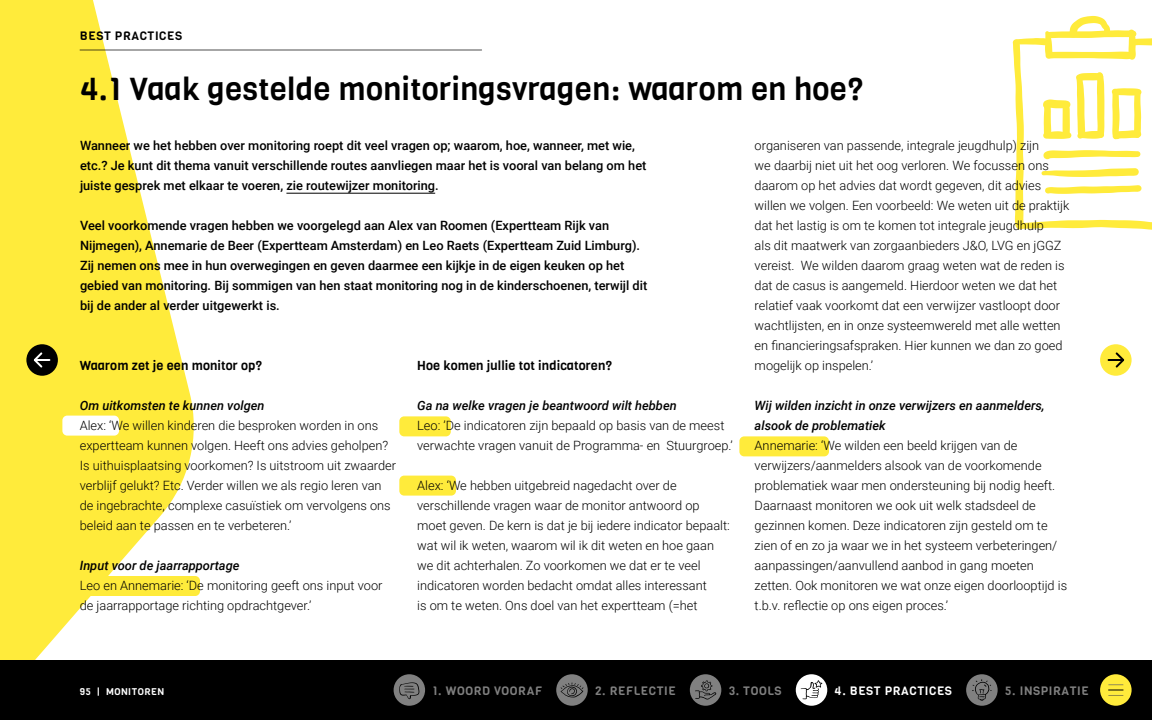
<style>
.page{position:relative;width:1152px;height:720px;background:#fff}
.page>*{position:absolute;margin:0;border:0;box-sizing:border-box;transform-origin:0 0}
.t1{font:31.2px "Viga";letter-spacing:.01em;color:#000}
.t2{font:300 12.8px/20px "Roboto";color:#000}
.t3{font:500 12.8px/20px "Roboto";color:#000}
.t4{font:italic 500 12.8px/20px "Roboto";color:#000}
.t5{font:12.8px "Viga";letter-spacing:.01em;color:#000}
.t6{font:12px "Viga";letter-spacing:.05em;color:#808080}
.t7{font:12px "Viga";letter-spacing:.05em;color:#fff}
.t8{font:12px "Viga";letter-spacing:.05em;color:#000}
.t9{font:9.6px "Viga";letter-spacing:.05em;color:#fff}
</style>
<div class="page">
<svg style="left:0;top:0;width:200px;height:660px;fill:#ffeb3b"></svg>
<div style="left:26px;top:344px;width:32px;height:32px;background:#000;border-radius:50%"></div>
<svg style="left:33px;top:352px;width:16px;height:16px"></svg>
<div style="left:1100px;top:344px;width:32px;height:32px;background:#ffeb3b;border-radius:50%"></div>
<svg style="left:1109px;top:352px;width:16px;height:16px"></svg>
<hr style="left:80px;top:50px;width:402px;height:1px;background:#000">
<div style="left:739px;top:436px;width:90px;height:20px;background:#ffeb3b;border-radius:5px"></div>
<div style="left:399px;top:476px;width:57px;height:20px;background:#ffeb3b;border-radius:5px"></div>
<div style="left:62px;top:416px;width:57px;height:20px;background:#fff;border-radius:5px"></div>
<div style="left:62px;top:576px;width:138px;height:20px;background:#ffeb3b;border-radius:5px"></div>
<div style="left:399px;top:416px;width:52px;height:20px;background:#ffeb3b;border-radius:5px"></div>
<svg style="left:1013px;top:16px;width:139px;height:214px"></svg>
<hr style="left:286px;top:193px;width:149px;height:1px;background:#000">
<div style="left:0;top:660px;width:1152px;height:60px;background:#000"></div>
<div style="left:1100px;top:674px;width:32px;height:32px;background:#ffeb3b;border-radius:50%"></div>
<svg style="left:1108px;top:684px;width:16px;height:7px"></svg>
<hr style="left:1106px;top:694px;width:20px;height:2px;background:#000;opacity:.75">
<div style="left:394px;top:674px;width:31px;height:32px;background:#808080;border-radius:50%"></div>
<svg style="left:399px;top:682px;width:20px;height:17px"></svg>
<div style="left:556px;top:674px;width:32px;height:32px;background:#808080;border-radius:50%"></div>
<svg style="left:561px;top:683px;width:22px;height:14px"></svg>
<div style="left:690px;top:674px;width:31px;height:32px;background:#808080;border-radius:50%"></div>
<svg style="left:695px;top:681px;width:21px;height:19px"></svg>
<div style="left:796px;top:674px;width:31px;height:32px;background:#fff;border-radius:50%"></div>
<svg style="left:801px;top:680px;width:21px;height:19px"></svg>
<div style="left:966px;top:674px;width:32px;height:32px;background:#808080;border-radius:50%"></div>
<svg style="left:972px;top:679px;width:20px;height:22px"></svg>
<p class="t8" style="left:80px;top:28px;width:104px">BEST PRACTICES</p>
<h1 class="t1" style="left:80px;top:68px;width:785px">4.1 Vaak gestelde monitoringsvragen: waarom en hoe?</h1>
<p class="t3" style="left:80px;top:135px;width:568px">Wanneer we het hebben over monitoring roept dit veel vragen op; waarom, hoe, wanneer, met wie, etc.? Je kunt dit thema vanuit verschillende routes aanvliegen maar het is vooral van belang om het juiste gesprek met elkaar te voeren, zie routewijzer monitoring.</p>
<p class="t3" style="left:80px;top:215px;width:569px">Veel voorkomende vragen hebben we voorgelegd aan Alex van Roomen (Expertteam Rijk van Nijmegen), Annemarie de Beer (Expertteam Amsterdam) en Leo Raets (Expertteam Zuid Limburg).<br>Zij nemen ons mee in hun overwegingen en geven daarmee een kijkje in de eigen keuken op het gebied van monitoring. Bij sommigen van hen staat monitoring nog in de kinderschoenen, terwijl dit bij de ander al verder uitgewerkt is.</p>
<p class="t5" style="left:80px;top:357px;width:184px">Waarom zet je een monitor op?</p>
<p class="t4" style="left:80px;top:395px;width:186px">Om uitkomsten te kunnen volgen</p>
<p class="t2" style="left:80px;top:415px;width:318px">Alex: ‘We willen kinderen die besproken worden in ons expertteam kunnen volgen. Heeft ons advies geholpen?<br>Is uithuisplaatsing voorkomen? Is uitstroom uit zwaarder verblijf gelukt? Etc. Verder willen we als regio leren van de ingebrachte, complexe casuïstiek om vervolgens ons beleid aan te passen en te verbeteren.’</p>
<p class="t4" style="left:80px;top:555px;width:161px">Input voor de jaarrapportage</p>
<p class="t2" style="left:80px;top:575px;width:304px">Leo en Annemarie: ‘De monitoring geeft ons input voor de jaarrapportage richting opdrachtgever.’</p>
<p class="t5" style="left:417px;top:357px;width:197px">Hoe komen jullie tot indicatoren?</p>
<p class="t4" style="left:417px;top:395px;width:261px">Ga na welke vragen je beantwoord wilt hebben</p>
<p class="t2" style="left:417px;top:415px;width:317px">Leo: ’De indicatoren zijn bepaald op basis van de meest verwachte vragen vanuit de Programma- en Stuurgroep.’</p>
<p class="t2" style="left:417px;top:475px;width:314px">Alex: ‘We hebben uitgebreid nagedacht over de verschillende vragen waar de monitor antwoord op moet geven. De kern is dat je bij iedere indicator bepaalt: wat wil ik weten, waarom wil ik dit weten en hoe gaan we dit achterhalen. Zo voorkomen we dat er te veel indicatoren worden bedacht omdat alles interessant<br>is om te weten. Ons doel van het expertteam (=het</p>
<p class="t2" style="left:755px;top:135px;width:316px">organiseren van passende, integrale jeugdhulp) zijn<br>we daarbij niet uit het oog verloren. We focussen ons daarom op het advies dat wordt gegeven, dit advies willen we volgen. Een voorbeeld: We weten uit de praktijk dat het lastig is om te komen tot integrale jeugdhulp<br>als dit maatwerk van zorgaanbieders J&amp;O, LVG en jGGZ vereist. We wilden daarom graag weten wat de reden is dat de casus is aangemeld. Hierdoor weten we dat het relatief vaak voorkomt dat een verwijzer vastloopt door wachtlijsten, en in onze systeemwereld met alle wetten en financieringsafspraken. Hier kunnen we dan zo goed mogelijk op inspelen.’</p>
<p class="t4" style="left:755px;top:395px;width:292px">Wij wilden inzicht in onze verwijzers en aanmelders, alsook de problematiek</p>
<p class="t2" style="left:755px;top:435px;width:314px">Annemarie: ‘We wilden een beeld krijgen van de verwijzers/aanmelders alsook van de voorkomende problematiek waar men ondersteuning bij nodig heeft.<br>Daarnaast monitoren we ook uit welk stadsdeel de gezinnen komen. Deze indicatoren zijn gesteld om te zien of en zo ja waar we in het systeem verbeteringen/ aanpassingen/aanvullend aanbod in gang moeten zetten. Ook monitoren we wat onze eigen doorlooptijd is t.b.v. reflectie op ons eigen proces.’</p>
<p class="t9" style="left:80px;top:685px;width:86px">95 | MONITOREN</p>
<p class="t6" style="left:432px;top:683px;width:111px">1. WOORD VOORAF</p>
<p class="t6" style="left:595px;top:683px;width:82px">2. REFLECTIE</p>
<p class="t6" style="left:729px;top:683px;width:54px">3. TOOLS</p>
<p class="t7" style="left:835px;top:683px;width:119px">4. BEST PRACTICES</p>
<p class="t6" style="left:1005px;top:683px;width:85px">5. INSPIRATIE</p>
</div>
